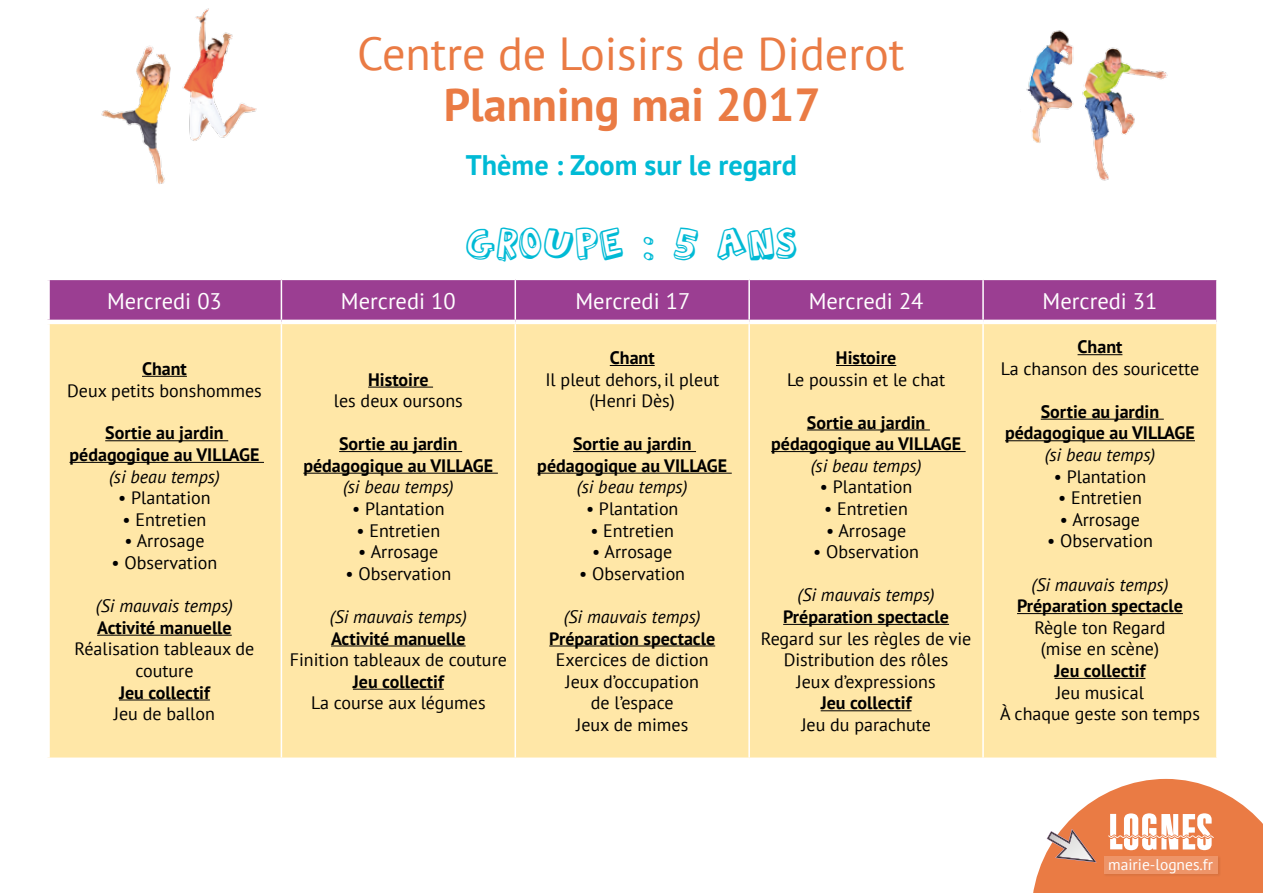
<style>
.page{position:relative;width:1263px;height:893px;background:#fff}
.page>*{position:absolute;margin:0;border:0;box-sizing:border-box;transform-origin:0 0}
.t1{font:46.2px "PT Sans";color:#ea7b44}
.t2{font:700 46.2px "PT Sans";color:#ea7b44}
.t3{font:42.9px "Action Jackson";color:#00bad5}
.t4{font:700 28.2px "PT Sans";color:#00bad5}
.t5{font:22.5px "PT Sans";color:#fff}
.t6{font:18px/21.6px "PT Sans";color:#000;text-align:center}
.t7{font:700 18px/21.6px "PT Sans";color:#000;text-align:center}
.t8{font:italic 18px "PT Sans";color:#000}
.t9{font:15.45px "PT Sans";color:#fff}
</style>
<div class="page">
<svg style="left:1033px;top:779px;width:230px;height:114px"></svg>
<div style="left:50px;top:280px;width:1166px;height:40px;background:#9b3e92"></div>
<div style="left:50px;top:324px;width:1166px;height:433px;background:#ffe7a7"></div>
<hr style="left:281px;top:280px;width:1px;height:40px;background:#fff">
<hr style="left:514px;top:280px;width:2px;height:40px;background:#fff">
<hr style="left:748px;top:280px;width:2px;height:40px;background:#fff">
<hr style="left:982px;top:280px;width:2px;height:40px;background:#fff">
<hr style="left:281px;top:324px;width:1px;height:433px;background:#fff">
<hr style="left:514px;top:324px;width:2px;height:433px;background:#fff">
<hr style="left:748px;top:324px;width:2px;height:433px;background:#fff">
<hr style="left:982px;top:324px;width:2px;height:433px;background:#fff">
<hr style="left:142px;top:376px;width:45px;height:1px;background:#000">
<hr style="left:105px;top:440px;width:123px;height:1px;background:#000">
<hr style="left:69px;top:462px;width:195px;height:1px;background:#000">
<hr style="left:97px;top:635px;width:135px;height:1px;background:#000">
<hr style="left:119px;top:699px;width:91px;height:1px;background:#000">
<hr style="left:368px;top:387px;width:65px;height:1px;background:#000">
<hr style="left:339px;top:451px;width:123px;height:1px;background:#000">
<hr style="left:303px;top:473px;width:195px;height:1px;background:#000">
<hr style="left:331px;top:645px;width:135px;height:1px;background:#000">
<hr style="left:353px;top:689px;width:91px;height:1px;background:#000">
<hr style="left:610px;top:365px;width:45px;height:1px;background:#000">
<hr style="left:573px;top:451px;width:123px;height:1px;background:#000">
<hr style="left:537px;top:473px;width:195px;height:1px;background:#000">
<hr style="left:549px;top:645px;width:166px;height:1px;background:#000">
<hr style="left:836px;top:365px;width:60px;height:1px;background:#000">
<hr style="left:807px;top:429px;width:123px;height:1px;background:#000">
<hr style="left:771px;top:451px;width:195px;height:1px;background:#000">
<hr style="left:783px;top:624px;width:166px;height:1px;background:#000">
<hr style="left:821px;top:710px;width:90px;height:1px;background:#000">
<hr style="left:1077px;top:354px;width:45px;height:1px;background:#000">
<hr style="left:1041px;top:419px;width:123px;height:1px;background:#000">
<hr style="left:1005px;top:440px;width:190px;height:1px;background:#000">
<hr style="left:1017px;top:613px;width:166px;height:1px;background:#000">
<hr style="left:1054px;top:678px;width:91px;height:1px;background:#000">
<img style="left:1026px;top:30px;width:142px;height:151px">
<img style="left:101px;top:8px;width:156px;height:176px">
<h1 class="t1" style="left:357px;top:24px;width:549px">Centre de Loisirs de Diderot</h1>
<h1 class="t2" style="left:444px;top:74px;width:378px">Planning mai 2017</h1>
<h3 class="t4" style="left:466px;top:146px;width:333px">Thème : Zoom sur le regard</h3>
<h2 class="t3" style="left:465px;top:225px;width:334px">GROUPE : 5 ANS</h2>
<p class="t5" style="left:107px;top:287px;width:116px">Mercredi 03</p>
<p class="t5" style="left:341px;top:287px;width:116px">Mercredi 10</p>
<p class="t5" style="left:575px;top:287px;width:116px">Mercredi 17</p>
<p class="t5" style="left:809px;top:287px;width:116px">Mercredi 24</p>
<p class="t5" style="left:1043px;top:287px;width:116px">Mercredi 31</p>
<p class="t7" style="left:142px;top:357px;width:46px">Chant</p>
<p class="t6" style="left:67px;top:379px;width:196px">Deux petits bonshommes</p>
<p class="t7" style="left:70px;top:422px;width:191px">Sortie au jardin pédagogique au VILLAGE</p>
<p class="t8" style="left:109px;top:465px;width:112px">(si beau temps)</p>
<p class="t6" style="left:118px;top:487px;width:94px">• Plantation</p>
<p class="t6" style="left:123px;top:508px;width:85px">• Entretien</p>
<p class="t6" style="left:124px;top:530px;width:82px">• Arrosage</p>
<p class="t6" style="left:112px;top:551px;width:107px">• Observation</p>
<p class="t8" style="left:96px;top:594px;width:138px">(Si mauvais temps)</p>
<p class="t7" style="left:97px;top:616px;width:136px">Activité manuelle</p>
<p class="t6" style="left:75px;top:638px;width:181px">Réalisation tableaux de couture</p>
<p class="t7" style="left:119px;top:681px;width:92px">Jeu collectif</p>
<p class="t6" style="left:114px;top:703px;width:103px">Jeu de ballon</p>
<p class="t7" style="left:368px;top:368px;width:62px">Histoire</p>
<p class="t6" style="left:334px;top:390px;width:130px">les deux oursons</p>
<p class="t7" style="left:303px;top:433px;width:191px">Sortie au jardin pédagogique au VILLAGE</p>
<p class="t8" style="left:343px;top:475px;width:112px">(si beau temps)</p>
<p class="t6" style="left:352px;top:497px;width:94px">• Plantation</p>
<p class="t6" style="left:356px;top:519px;width:85px">• Entretien</p>
<p class="t6" style="left:358px;top:541px;width:82px">• Arrosage</p>
<p class="t6" style="left:345px;top:562px;width:107px">• Observation</p>
<p class="t8" style="left:330px;top:605px;width:138px">(Si mauvais temps)</p>
<p class="t7" style="left:331px;top:627px;width:136px">Activité manuelle</p>
<p class="t6" style="left:290px;top:649px;width:219px">Finition tableaux de couture</p>
<p class="t7" style="left:353px;top:670px;width:92px">Jeu collectif</p>
<p class="t6" style="left:311px;top:692px;width:176px">La course aux légumes</p>
<p class="t7" style="left:610px;top:347px;width:46px">Chant</p>
<p class="t6" style="left:545px;top:368px;width:175px">Il pleut dehors, il pleut (Henri Dès)</p>
<p class="t7" style="left:537px;top:433px;width:191px">Sortie au jardin pédagogique au VILLAGE</p>
<p class="t8" style="left:577px;top:475px;width:112px">(si beau temps)</p>
<p class="t6" style="left:586px;top:497px;width:94px">• Plantation</p>
<p class="t6" style="left:590px;top:519px;width:85px">• Entretien</p>
<p class="t6" style="left:592px;top:541px;width:82px">• Arrosage</p>
<p class="t6" style="left:579px;top:562px;width:107px">• Observation</p>
<p class="t8" style="left:564px;top:605px;width:138px">(Si mauvais temps)</p>
<p class="t7" style="left:549px;top:627px;width:167px">Préparation spectacle</p>
<p class="t6" style="left:556px;top:649px;width:154px">Exercices de diction<br>Jeux d’occupation de l’espace<br>Jeux de mimes</p>
<p class="t7" style="left:836px;top:347px;width:62px">Histoire</p>
<p class="t6" style="left:787px;top:368px;width:160px">Le poussin et le chat</p>
<p class="t7" style="left:771px;top:411px;width:191px">Sortie au jardin pédagogique au VILLAGE</p>
<p class="t8" style="left:811px;top:454px;width:112px">(si beau temps)</p>
<p class="t6" style="left:820px;top:476px;width:94px">• Plantation</p>
<p class="t6" style="left:824px;top:497px;width:85px">• Entretien</p>
<p class="t6" style="left:826px;top:519px;width:82px">• Arrosage</p>
<p class="t6" style="left:813px;top:541px;width:107px">• Observation</p>
<p class="t8" style="left:798px;top:583px;width:138px">(Si mauvais temps)</p>
<p class="t7" style="left:783px;top:605px;width:167px">Préparation spectacle</p>
<p class="t6" style="left:761px;top:627px;width:212px">Regard sur les règles de vie<br>Distribution des rôles<br>Jeux d’expressions</p>
<p class="t7" style="left:821px;top:692px;width:92px">Jeu collectif</p>
<p class="t6" style="left:801px;top:713px;width:131px">Jeu du parachute</p>
<p class="t7" style="left:1077px;top:336px;width:46px">Chant</p>
<p class="t6" style="left:1001px;top:357px;width:200px">La chanson des souricette</p>
<p class="t7" style="left:1005px;top:400px;width:191px">Sortie au jardin pédagogique au VILLAGE</p>
<p class="t8" style="left:1045px;top:443px;width:112px">(si beau temps)</p>
<p class="t6" style="left:1054px;top:465px;width:94px">• Plantation</p>
<p class="t6" style="left:1058px;top:487px;width:85px">• Entretien</p>
<p class="t6" style="left:1060px;top:508px;width:82px">• Arrosage</p>
<p class="t6" style="left:1047px;top:530px;width:107px">• Observation</p>
<p class="t8" style="left:1031px;top:573px;width:138px">(Si mauvais temps)</p>
<p class="t7" style="left:1017px;top:595px;width:167px">Préparation spectacle</p>
<p class="t6" style="left:1034px;top:616px;width:133px">Règle ton Regard (mise en scène)</p>
<p class="t7" style="left:1054px;top:659px;width:92px">Jeu collectif</p>
<p class="t6" style="left:1000px;top:681px;width:201px">Jeu musical<br>À chaque geste son temps</p>
<p class="t9" style="left:1108px;top:854px;width:106px">mairie-lognes.fr</p>
</div>
